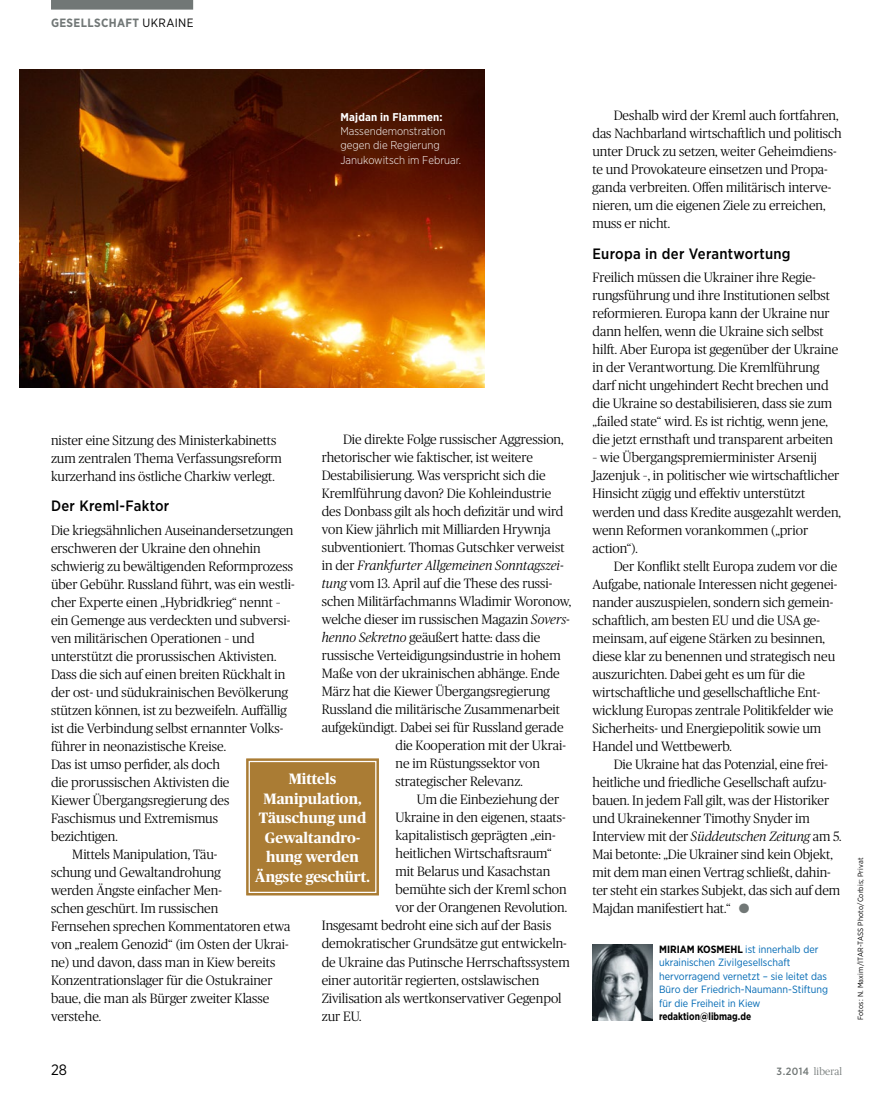
<style>
.page{position:relative;width:893px;height:1106px;background:#fff}
.page>*{position:absolute;margin:0;border:0;box-sizing:border-box;transform-origin:0 0}
.t1{font:700 15px/19.5px "Publico";color:#fff;text-align:center}
.t2{font:500 15px "Gotham Narrow";letter-spacing:.02em;color:#000}
.t3{font:15px "Gotham Narrow";color:#000}
.t4{font:300 13.5px/18px "Publico";color:#000}
.t5{font:italic 300 13.5px "Publico";color:#000}
.t6{font:700 12px "Gotham Narrow";letter-spacing:.03em;color:#717776}
.t7{font:300 11.25px/14.2px "Gotham Narrow";color:#fff}
.t8{font:700 11.25px "Gotham Narrow";letter-spacing:.015em;color:#fff}
.t9{font:10.5px/13.5px "Gotham Narrow";color:#0069b4}
.t10{font:700 10.5px "Gotham Narrow";color:#000;scale:.92 1}
.t11{font:300 10.5px "Publico";letter-spacing:.01em;color:#717776}
.t12{font:7.5px "Gotham Narrow";letter-spacing:.02em;color:#000}
.s1{font-weight:400;color:#000}
.s2{font-style:normal}
.s3{font-style:italic}
.s4{color:#717776}
.s5{font-weight:700;color:#000}
.s6{font-family:"Gotham Narrow";font-weight:500}
</style>
<div class="page">
<img style="left:592px;top:944px;width:60px;height:76px">
<div style="left:246px;top:758px;width:133px;height:138px;background:#aa7c34"></div>
<div style="left:249px;top:761px;width:127px;height:132px;border:1px solid #fff"></div>
<img style="left:19px;top:69px;width:466px;height:318px">
<div style="left:51px;top:0;width:142px;height:10px;background:#717776"></div>
<p class="t6" style="left:51px;top:15px;width:144px">GESELLSCHAFT <span class="s1">UKRAINE</span></p>
<p class="t8" style="left:341px;top:110px;width:104px">Majdan in Flammen:</p>
<p class="t7" style="left:341px;top:124px;width:122px">Massendemonstration gegen die Regierung<br>Janukowitsch im Februar.</p>
<p class="t4" style="left:343px;top:431px;width:222px">Die direkte Folge russischer Aggression,</p>
<p class="t4" style="left:322px;top:449px;width:213px">rhetorischer wie faktischer, ist weitere</p>
<p class="t4" style="left:322px;top:467px;width:225px">Destabilisierung. Was verspricht sich die</p>
<p class="t4" style="left:322px;top:485px;width:231px">Kremlführung davon? Die Kohleindustrie</p>
<p class="t4" style="left:322px;top:503px;width:243px">des Donbass gilt als hoch defizitär und wird</p>
<p class="t4" style="left:322px;top:521px;width:231px">von Kiew jährlich mit Milliarden Hrywnja</p>
<p class="t4" style="left:322px;top:539px;width:244px">subventioniert. Thomas Gutschker verweist</p>
<p class="t5" style="left:322px;top:558px;width:243px"><span class="s2">in der</span> Frankfurter Allgemeinen Sonntagszei-</p>
<p class="t4" style="left:322px;top:575px;width:232px"><span class="s3">tung</span> vom 13. April auf die These des russi-</p>
<p class="t4" style="left:322px;top:593px;width:251px">schen Militärfachmanns Wladimir Woronow,</p>
<p class="t4" style="left:322px;top:611px;width:250px">welche dieser im russischen Magazin <span class="s3">Sovers-</span></p>
<p class="t4" style="left:322px;top:629px;width:220px"><span class="s3">henno Sekretno</span> geäußert hatte: dass die</p>
<p class="t4" style="left:322px;top:647px;width:241px">russische Verteidigungsindustrie in hohem</p>
<p class="t4" style="left:322px;top:665px;width:240px">Maße von der ukrainischen abhänge. Ende</p>
<p class="t4" style="left:322px;top:683px;width:230px">März hat die Kiewer Übergangsregierung</p>
<p class="t4" style="left:322px;top:701px;width:240px">Russland die militärische Zusammenarbeit</p>
<p class="t4" style="left:322px;top:719px;width:243px">aufgekündigt. Dabei sei für Russland gerade</p>
<p class="t4" style="left:395px;top:737px;width:172px">die Kooperation mit der Ukrai-</p>
<p class="t4" style="left:395px;top:755px;width:146px">ne im Rüstungssektor von</p>
<p class="t4" style="left:395px;top:772px;width:129px">strategischer Relevanz.</p>
<p class="t4" style="left:417px;top:790px;width:144px">Um die Einbeziehung der</p>
<p class="t4" style="left:395px;top:808px;width:172px">Ukraine in den eigenen, staats-</p>
<p class="t4" style="left:395px;top:826px;width:162px">kapitalistisch geprägten „ein-</p>
<p class="t4" style="left:395px;top:844px;width:158px">heitlichen Wirtschaftsraum“</p>
<p class="t4" style="left:395px;top:862px;width:156px">mit Belarus und Kasachstan</p>
<p class="t4" style="left:395px;top:880px;width:173px">bemühte sich der Kreml schon</p>
<p class="t4" style="left:395px;top:898px;width:173px">vor der Orangenen Revolution.</p>
<p class="t4" style="left:322px;top:916px;width:231px">Insgesamt bedroht eine sich auf der Basis</p>
<p class="t4" style="left:322px;top:934px;width:247px">demokratischer Grundsätze gut entwickeln-</p>
<p class="t4" style="left:322px;top:952px;width:250px">de Ukraine das Putinsche Herrschaftssystem</p>
<p class="t4" style="left:322px;top:970px;width:219px">einer autoritär regierten, ostslawischen</p>
<p class="t4" style="left:322px;top:988px;width:241px">Zivilisation als wertkonservativer Gegenpol</p>
<p class="t4" style="left:322px;top:1006px;width:41px">zur EU.</p>
<p class="t4" style="left:51px;top:431px;width:232px">nister eine Sitzung des Ministerkabinetts zum zentralen Thema Verfassungsreform kurzerhand ins östliche Charkiw verlegt.</p>
<p class="t2" style="left:51px;top:496px;width:120px">Der Kreml-Faktor</p>
<p class="t4" style="left:51px;top:521px;width:244px">Die kriegsähnlichen Auseinandersetzungen</p>
<p class="t4" style="left:51px;top:539px;width:211px">erschweren der Ukraine den ohnehin</p>
<p class="t4" style="left:51px;top:557px;width:244px">schwierig zu bewältigenden Reformprozess</p>
<p class="t4" style="left:51px;top:575px;width:245px">über Gebühr. Russland führt, was ein westli-</p>
<p class="t4" style="left:51px;top:593px;width:231px">cher Experte einen „Hybridkrieg“ nennt –</p>
<p class="t4" style="left:51px;top:611px;width:241px">ein Gemenge aus verdeckten und subversi-</p>
<p class="t4" style="left:51px;top:629px;width:205px">ven militärischen Operationen – und</p>
<p class="t4" style="left:51px;top:647px;width:227px">unterstützt die prorussischen Aktivisten.</p>
<p class="t4" style="left:51px;top:665px;width:236px">Dass die sich auf einen breiten Rückhalt in</p>
<p class="t4" style="left:51px;top:683px;width:239px">der ost- und südukrainischen Bevölkerung</p>
<p class="t4" style="left:51px;top:701px;width:237px">stützen können, ist zu bezweifeln. Auffällig</p>
<p class="t4" style="left:51px;top:719px;width:234px">ist die Verbindung selbst ernannter Volks-</p>
<p class="t4" style="left:51px;top:737px;width:177px">führer in neonazistische Kreise.</p>
<p class="t4" style="left:51px;top:755px;width:171px">Das ist umso perfider, als doch</p>
<p class="t4" style="left:51px;top:773px;width:180px">die prorussischen Aktivisten die</p>
<p class="t4" style="left:51px;top:791px;width:180px">Kiewer Übergangsregierung des</p>
<p class="t4" style="left:51px;top:809px;width:169px">Faschismus und Extremismus</p>
<p class="t4" style="left:51px;top:827px;width:68px">bezichtigen.</p>
<p class="t4" style="left:72px;top:845px;width:147px">Mittels Manipulation, Täu-</p>
<p class="t4" style="left:51px;top:863px;width:171px">schung und Gewaltandrohung</p>
<p class="t4" style="left:51px;top:881px;width:172px">werden Ängste einfacher Men-</p>
<p class="t4" style="left:51px;top:899px;width:169px">schen geschürt. Im russischen</p>
<p class="t4" style="left:51px;top:917px;width:241px">Fernsehen sprechen Kommentatoren etwa</p>
<p class="t4" style="left:51px;top:935px;width:239px">von „realem Genozid“ (im Osten der Ukrai-</p>
<p class="t4" style="left:51px;top:953px;width:226px">ne) und davon, dass man in Kiew bereits</p>
<p class="t4" style="left:51px;top:971px;width:223px">Konzentrationslager für die Ostukrainer</p>
<p class="t4" style="left:51px;top:989px;width:220px">baue, die man als Bürger zweiter Klasse</p>
<p class="t4" style="left:51px;top:1007px;width:52px">verstehe.</p>
<p class="t1" style="left:255px;top:769px;width:116px">Mittels<br>Manipulation,<br>Täuschung und<br>Gewaltandro&shy;hung werden<br>Ängste geschürt.</p>
<p class="t4" style="left:592px;top:106px;width:251px;text-indent:21px">Deshalb wird der Kreml auch fortfahren, das Nachbarland wirtschaftlich und politisch unter Druck zu setzen, weiter Geheimdiens&shy;te und Provokateure einsetzen und Propa&shy;ganda verbreiten. Offen militärisch interve&shy;nieren, um die eigenen Ziele zu erreichen, muss er nicht.</p>
<p class="t2" style="left:592px;top:244px;width:200px">Europa in der Verantwortung</p>
<p class="t4" style="left:592px;top:269px;width:247px">Freilich müssen die Ukrainer ihre Regie&shy;rungsführung und ihre Institutionen selbst reformieren. Europa kann der Ukraine nur dann helfen, wenn die Ukraine sich selbst hilft. Aber Europa ist gegenüber der Ukraine in der Verantwortung. Die Kremlführung darf nicht ungehindert Recht brechen und die Ukraine so destabilisieren, dass sie zum „failed state“ wird. Es ist richtig, wenn jene, die jetzt ernsthaft und transparent arbeiten</p>
<p class="t4" style="left:592px;top:449px;width:250px">– wie Übergangspremierminister Arsenij Jazenjuk –, in politischer wie wirtschaftlicher Hinsicht zügig und effektiv unterstützt werden und dass Kredite ausgezahlt werden, wenn Reformen vorankommen („prior action“).</p>
<p class="t4" style="left:592px;top:557px;width:246px;text-indent:21px">Der Konflikt stellt Europa zudem vor die Aufgabe, nationale Interessen nicht gegenei&shy;nander auszuspielen, sondern sich gemein&shy;schaftlich, am besten EU und die USA ge&shy;meinsam, auf eigene Stärken zu besinnen, diese klar zu benennen und strategisch neu auszurichten. Dabei geht es um für die wirtschaftliche und gesellschaftliche Ent&shy;wicklung Europas zentrale Politikfelder wie Sicherheits- und Energiepolitik sowie um Handel und Wettbewerb.</p>
<p class="t4" style="left:592px;top:755px;width:251px;text-indent:21px">Die Ukraine hat das Potenzial, eine frei&shy;heitliche und friedliche Gesellschaft aufzu&shy;bauen. In jedem Fall gilt, was der Historiker und Ukrainekenner Timothy Snyder im Interview mit der <span class="s3">Süddeutschen Zeitung</span> am 5.<br>Mai betonte: „Die Ukrainer sind kein Objekt, mit dem man einen Vertrag schließt, dahin&shy;ter steht ein starkes Subjekt, das sich auf dem Majdan manifestiert hat.“ <span class="s4">●</span></p>
<p class="t9" style="left:659px;top:942px;width:171px"><span class="s5">MIRIAM KOSMEHL</span> ist innerhalb der ukrainischen Zivilgesellschaft hervorragend vernetzt – sie leitet das Büro der Friedrich-Naumann-Stiftung für die Freiheit in Kiew</p>
<p class="t10" style="left:659px;top:1009px;width:102px">redaktion@libmag.de</p>
<p class="t12" style="left:856px;top:1020px;width:164px;rotate:-90deg">Fotos: N. Maxim/ITAR-TASS Photo/Corbis; Privat</p>
<p class="t3" style="left:51px;top:1060px;width:17px">28</p>
<p class="t11" style="left:777px;top:1065px;width:67px"><span class="s6">3.2014</span> liberal</p>
</div>
